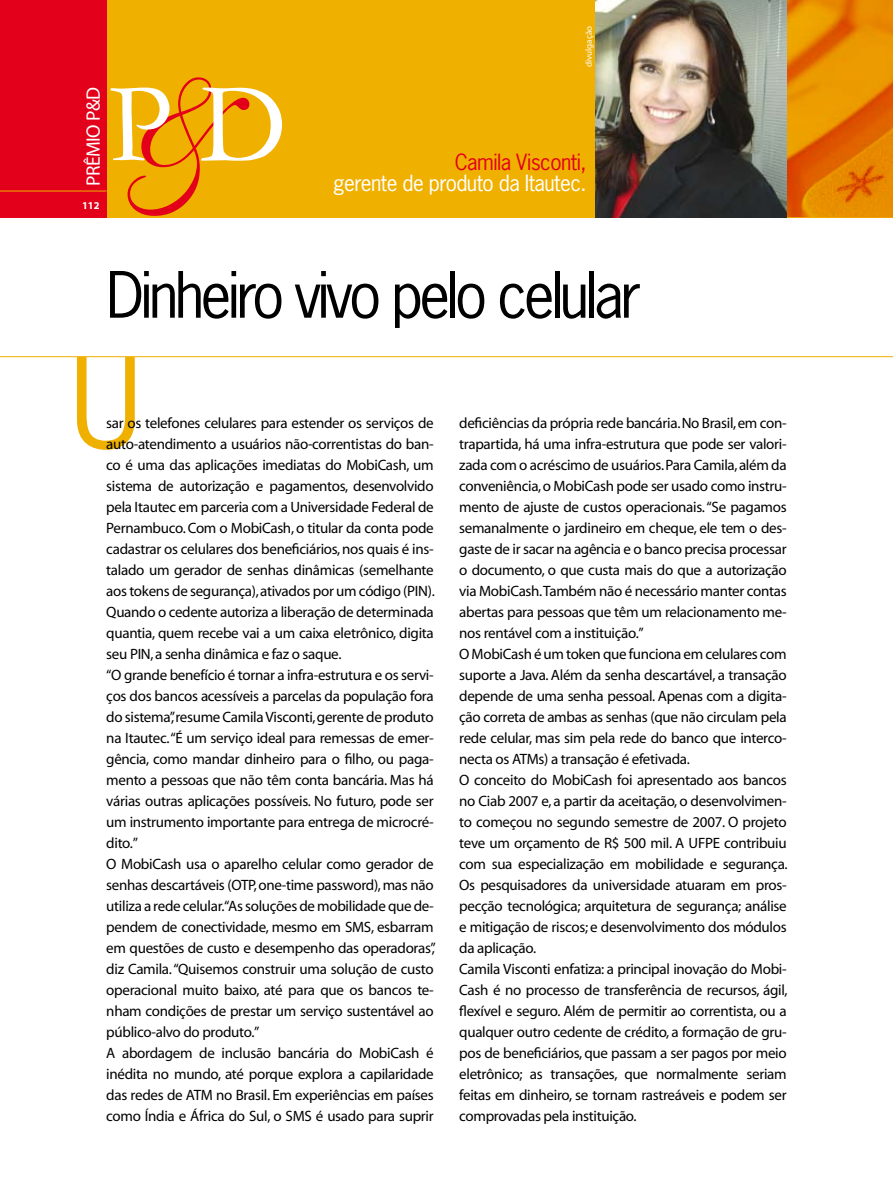
<style>
.page{position:relative;width:893px;height:1191px;background:#fff}
.page>*{position:absolute;margin:0;border:0;box-sizing:border-box;transform-origin:0 0}
.t1{font:117px "News Gothic";color:#f0b000}
.t2{font:60px "News Gothic";letter-spacing:-.06em;color:#000}
.t3{font:21px "News Gothic";letter-spacing:-.025em;color:#fff}
.t4{font:21px "News Gothic";letter-spacing:-.025em;color:#e2001a}
.t5{font:19.5px "Myriad";letter-spacing:-.03em;color:#fff}
.t6{font:15px/21px "Myriad";letter-spacing:-.02em;color:#000}
.t7{font:700 10.5px "Myriad";color:#fff}
.t8{font:9px "Myriad";color:#fff}
</style>
<div class="page">
<div style="left:98px;top:0;width:600px;height:217px;background:#f0b000"></div>
<div style="left:0;top:0;width:106px;height:217px;background:#e2001a"></div>
<hr style="left:0;top:191px;width:106px;height:1px;background:#f0b000">
<svg style="left:111px;top:77px;width:171px;height:139px"></svg>
<hr style="left:0;top:356px;width:893px;height:1px;background:#f0b000">
<img style="left:787px;top:0;width:105px;height:217px">
<hr style="left:892px;top:0;width:1px;height:217px;background:#f0b000">
<img style="left:595px;top:0;width:192px;height:217px">
<h3 class="t5" style="left:83px;top:185px;width:100px;rotate:-90deg">PRÊMIO P&amp;D</h3>
<p class="t7" style="left:82px;top:200px;width:19px">112</p>
<p class="t8" style="left:584px;top:67px;width:43px;rotate:-90deg">divulgação</p>
<h3 class="t4" style="left:455px;top:149px;width:133px">Camila Visconti,</h3>
<h3 class="t3" style="left:333px;top:170px;width:255px">gerente de produto da Itautec.</h3>
<h2 class="t2" style="left:106px;top:256px;width:536px">Dinheiro vivo pelo celular</h2>
<h1 class="t1" style="left:70px;top:328px;width:73px">U</h1>
<p class="t6" style="left:106px;top:413px;width:331px">sar os telefones celulares para estender os serviços de auto-atendimento a usuários não-correntistas do ban&shy;co é uma das aplicações imediatas do MobiCash, um sistema de autorização e pagamentos, desenvolvido pela Itautec em parceria com a Universidade Federal de Pernambuco. Com o MobiCash, o titular da conta pode cadastrar os celulares dos beneficiários, nos quais é ins&shy;talado um gerador de senhas dinâmicas (semelhante aos tokens de segurança), ativados por um código (PIN).<br>Quando o cedente autoriza a liberação de determinada quantia, quem recebe vai a um caixa eletrônico, digita seu PIN, a senha dinâmica e faz o saque.<br>“O grande benefício é tornar a infra-estrutura e os servi&shy;ços dos bancos acessíveis a parcelas da população fora do sistema”, resume Camila Visconti, gerente de produto na Itautec. “É um serviço ideal para remessas de emer&shy;gência, como mandar dinheiro para o filho, ou paga&shy;mento a pessoas que não têm conta bancária. Mas há várias outras aplicações possíveis. No futuro, pode ser um instrumento importante para entrega de microcré&shy;dito.”<br>O MobiCash usa o aparelho celular como gerador de senhas descartáveis (OTP, one-time password), mas não utiliza a rede celular.“As soluções de mobilidade que de&shy;pendem de conectividade, mesmo em SMS, esbarram em questões de custo e desempenho das operadoras”, diz Camila. “Quisemos construir uma solução de custo operacional muito baixo, até para que os bancos te&shy;nham condições de prestar um serviço sustentável ao público-alvo do produto.”<br>A abordagem de inclusão bancária do MobiCash é inédita no mundo, até porque explora a capilaridade das redes de ATM no Brasil. Em experiências em países como Índia e África do Sul, o SMS é usado para suprir</p>
<p class="t6" style="left:459px;top:413px;width:330px">deficiências da própria rede bancária. No Brasil, em con&shy;trapartida, há uma infra-estrutura que pode ser valori&shy;zada com o acréscimo de usuários. Para Camila, além da conveniência, o MobiCash pode ser usado como instru&shy;mento de ajuste de custos operacionais. “Se pagamos semanalmente o jardineiro em cheque, ele tem o des&shy;gaste de ir sacar na agência e o banco precisa processar o documento, o que custa mais do que a autorização via MobiCash.Também não é necessário manter contas abertas para pessoas que têm um relacionamento me&shy;nos rentável com a instituição.”<br>O MobiCash é um token que funciona em celulares com suporte a Java. Além da senha descartável, a transação depende de uma senha pessoal. Apenas com a digita&shy;ção correta de ambas as senhas (que não circulam pela rede celular, mas sim pela rede do banco que interco&shy;necta os ATMs) a transação é efetivada.<br>O conceito do MobiCash foi apresentado aos bancos no Ciab 2007 e, a partir da aceitação, o desenvolvimen&shy;to começou no segundo semestre de 2007. O projeto teve um orçamento de R$ 500 mil. A UFPE contribuiu com sua especialização em mobilidade e segurança.<br>Os pesquisadores da universidade atuaram em pros&shy;pecção tecnológica; arquitetura de segurança; análise e mitigação de riscos; e desenvolvimento dos módulos da aplicação.<br>Camila Visconti enfatiza: a principal inovação do Mobi-Cash é no processo de transferência de recursos, ágil, flexível e seguro. Além de permitir ao correntista, ou a qualquer outro cedente de crédito, a formação de gru&shy;pos de beneficiários, que passam a ser pagos por meio eletrônico; as transações, que normalmente seriam feitas em dinheiro, se tornam rastreáveis e podem ser comprovadas pela instituição.</p>
</div>
